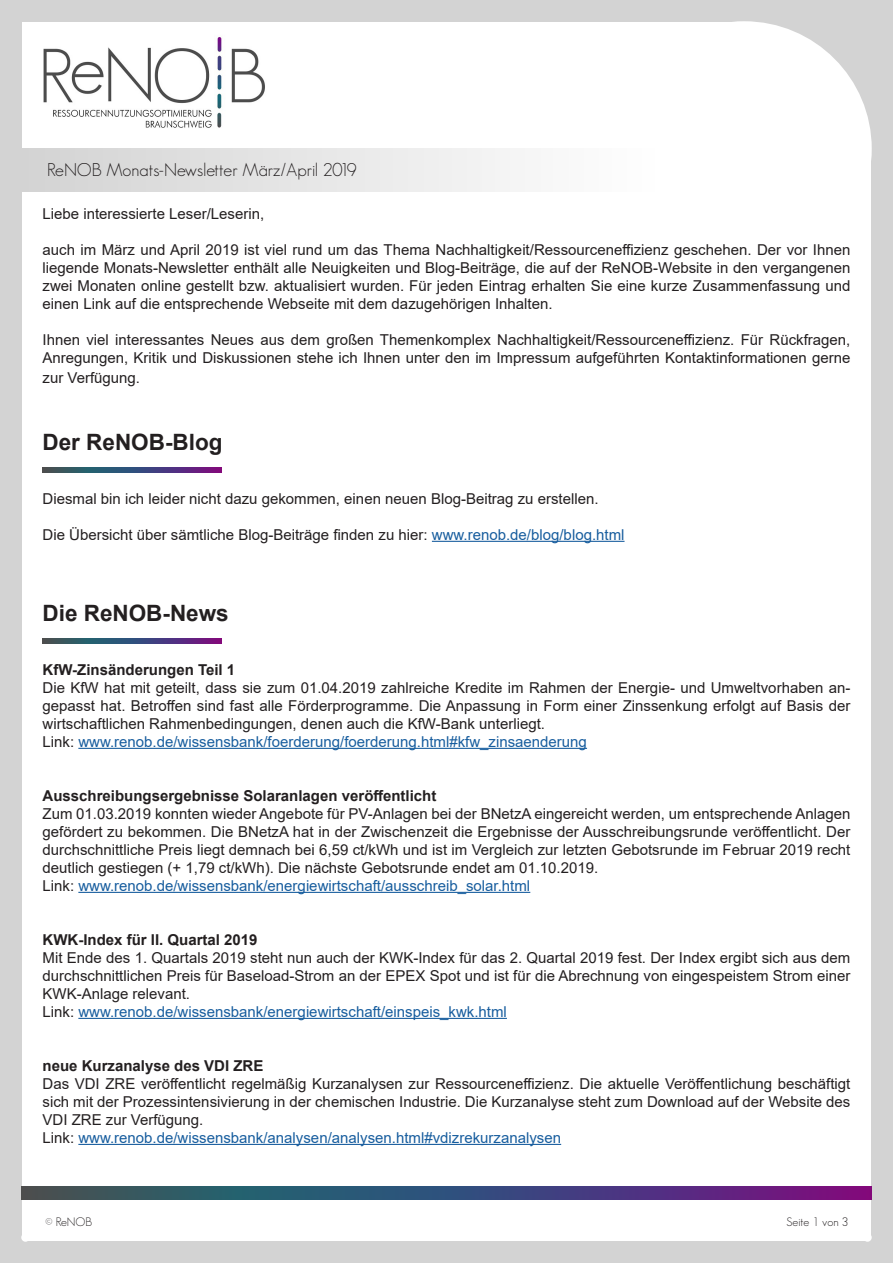
<style>
.page{position:relative;width:893px;height:1263px;background:#fff}
.page>*{position:absolute;margin:0;border:0;box-sizing:border-box;transform-origin:0 0}
.t1{font:700 22.5px "Arial";color:#231f20}
.t2{font:300 18px "Geosans";color:#231f20}
.t3{font:15px/18px "Arial";color:#231f20;text-align:justify}
.t4{font:15px "Arial";color:#175d9e}
.t5{font:700 15px "Arial";color:#231f20}
.t6{font:300 12px "Geosans";color:#231f20}
.s1{color:#175d9e}
.s2{color:#231f20}
</style>
<div class="page">
<div style="left:0;top:0;width:21px;height:1263px;background:#d3d3d3"></div>
<div style="left:872px;top:0;width:21px;height:1263px;background:#d3d3d3"></div>
<div style="left:0;top:0;width:893px;height:21px;background:#d3d3d3"></div>
<div style="left:0;top:1242px;width:893px;height:21px;background:#d3d3d3"></div>
<svg style="left:21px;top:1186px;width:851px;height:13px;background:#434374"></svg>
<img style="left:43px;top:37px;width:222px;height:91px">
<div style="left:743px;top:21px;width:129px;height:129px;background:#d3d3d3"></div>
<div style="left:617px;top:21px;width:255px;height:255px;background:#fff;border-radius:50%"></div>
<div style="left:21px;top:149px;width:649px;height:42px;background:linear-gradient(to right,#d3d3d3,#fff)"></div>
<hr style="left:432px;top:541px;width:192px;height:1px;background:#175d9e">
<hr style="left:78px;top:748px;width:509px;height:1px;background:#175d9e">
<hr style="left:78px;top:892px;width:452px;height:1px;background:#175d9e">
<hr style="left:78px;top:1018px;width:429px;height:1px;background:#175d9e">
<hr style="left:78px;top:1144px;width:483px;height:1px;background:#175d9e">
<svg style="left:43px;top:468px;width:178px;height:4px"></svg>
<svg style="left:43px;top:639px;width:178px;height:4px"></svg>
<p class="t2" style="left:47px;top:160px;width:311px">ReNOB Monats-Newsletter März/April 2019</p>
<p class="t3" style="left:43px;top:205px;width:223px">Liebe interessierte Leser/Leserin,</p>
<p class="t3" style="left:43px;top:241px;width:809px">auch im März und April 2019 ist viel rund um das Thema Nachhaltigkeit/Ressourceneffizienz geschehen. Der vor Ihnen liegende Monats-Newsletter enthält alle Neuigkeiten und Blog-Beiträge, die auf der ReNOB-Website in den vergangenen zwei Monaten online gestellt bzw. aktualisiert wurden. Für jeden Eintrag erhalten Sie eine kurze Zusammenfassung und einen Link auf die entsprechende Webseite mit dem dazugehörigen Inhalten.</p>
<p class="t3" style="left:43px;top:331px;width:809px">Ihnen viel interessantes Neues aus dem großen Themenkomplex Nachhaltigkeit/Ressourceneffizienz. Für Rückfragen,<br>Anregungen, Kritik und Diskussionen stehe ich Ihnen unter den im Impressum aufgeführten Kontaktinformationen gerne</p>
<p class="t3" style="left:43px;top:369px;width:99px">zur Verfügung.</p>
<p class="t1" style="left:43px;top:426px;width:181px">Der ReNOB-Blog</p>
<p class="t3" style="left:43px;top:489px;width:558px">Diesmal bin ich leider nicht dazu gekommen, einen neuen Blog-Beitrag zu erstellen.</p>
<p class="t3" style="left:43px;top:525px;width:583px">Die Übersicht über sämtliche Blog-Beiträge finden zu hier: <span class="s1">www.renob.de/blog/blog.html</span></p>
<p class="t1" style="left:43px;top:597px;width:188px">Die ReNOB-News</p>
<p class="t5" style="left:43px;top:659px;width:194px">KfW-Zinsänderungen Teil 1</p>
<p class="t3" style="left:43px;top:678px;width:809px">Die KfW hat mit geteilt, dass sie zum 01.04.2019 zahlreiche Kredite im Rahmen der Energie- und Umweltvorhaben an&shy;gepasst hat. Betroffen sind fast alle Förderprogramme. Die Anpassung in Form einer Zinssenkung erfolgt auf Basis der wirtschaftlichen Rahmenbedingungen, denen auch die KfW-Bank unterliegt.</p>
<p class="t4" style="left:43px;top:731px;width:546px"><span class="s2">Link:</span> www.renob.de/wissensbank/foerderung/foerderung.html#kfw_zinsaenderung</p>
<p class="t5" style="left:43px;top:785px;width:395px">Ausschreibungsergebnisse Solaranlagen veröffentlicht</p>
<p class="t3" style="left:43px;top:804px;width:809px">Zum 01.03.2019 konnten wieder Angebote für PV-Anlagen bei der BNetzA eingereicht werden, um entsprechende Anlagen gefördert zu bekommen. Die BNetzA hat in der Zwischenzeit die Ergebnisse der Ausschreibungsrunde veröffentlicht. Der durchschnittliche Preis liegt demnach bei 6,59 ct/kWh und ist im Vergleich zur letzten Gebotsrunde im Februar 2019 recht deutlich gestiegen (+ 1,79 ct/kWh). Die nächste Gebotsrunde endet am 01.10.2019.</p>
<p class="t4" style="left:43px;top:875px;width:489px"><span class="s2">Link:</span> www.renob.de/wissensbank/energiewirtschaft/ausschreib_solar.html</p>
<p class="t5" style="left:43px;top:929px;width:217px">KWK-Index für II. Quartal 2019</p>
<p class="t3" style="left:43px;top:948px;width:809px">Mit Ende des 1. Quartals 2019 steht nun auch der KWK-Index für das 2. Quartal 2019 fest. Der Index ergibt sich aus dem durchschnittlichen Preis für Baseload-Strom an der EPEX Spot und ist für die Abrechnung von eingespeistem Strom einer KWK-Anlage relevant.</p>
<p class="t4" style="left:43px;top:1001px;width:466px"><span class="s2">Link:</span> www.renob.de/wissensbank/energiewirtschaft/einspeis_kwk.html</p>
<p class="t5" style="left:43px;top:1055px;width:222px">neue Kurzanalyse des VDI ZRE</p>
<p class="t3" style="left:43px;top:1074px;width:809px">Das VDI ZRE veröffentlicht regelmäßig Kurzanalysen zur Ressourceneffizienz. Die aktuelle Veröffentlichung beschäftigt sich mit der Prozessintensivierung in der chemischen Industrie. Die Kurzanalyse steht zum Download auf der Website des VDI ZRE zur Verfügung.</p>
<p class="t4" style="left:43px;top:1127px;width:520px"><span class="s2">Link:</span> www.renob.de/wissensbank/analysen/analysen.html#vdizrekurzanalysen</p>
<p class="t6" style="left:46px;top:1215px;width:48px">© ReNOB</p>
<p class="t6" style="left:786px;top:1215px;width:63px">Seite 1 von 3</p>
</div>
